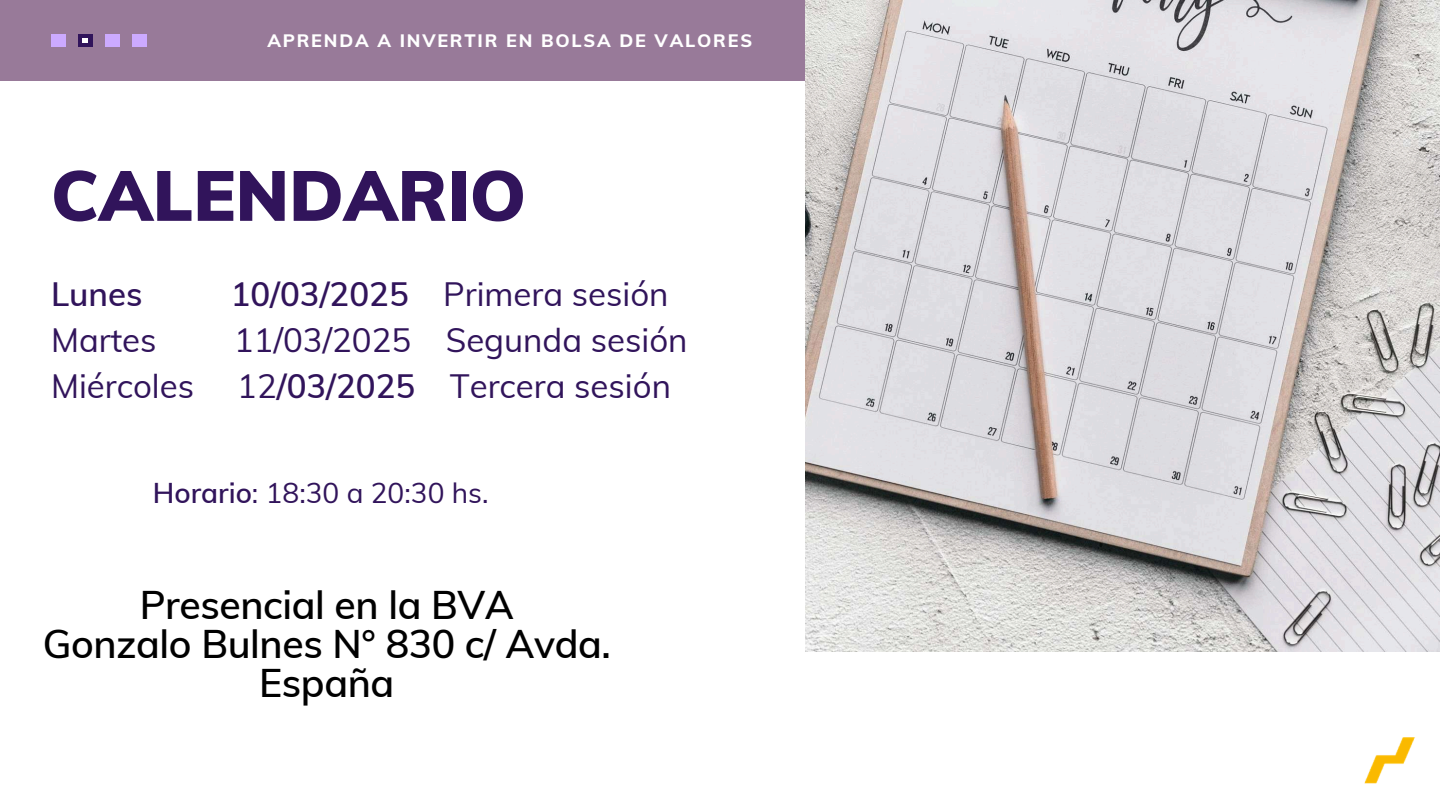
<style>
.page{position:relative;width:1440px;height:810px;background:#fff}
.page>*{position:absolute;margin:0;border:0;box-sizing:border-box;transform-origin:0 0}
.t1{font:900 70px "Muli";color:#31145b}
.t2{font:600 39.1px/39px "Muli";letter-spacing:-.01em;color:#000;text-align:center}
.t3{font:33px "Muli";color:#31145b}
.t4{font:600 33px "Muli";color:#31145b}
.t5{font:28px "Muli";color:#31145b}
.t6{font:800 18px "Muli";letter-spacing:.1em;color:#fff}
.s1{font-weight:600}
</style>
<div class="page">
<div style="left:0;top:0;width:805px;height:81px;background:#987a99"></div>
<div style="left:51px;top:34px;width:14px;height:13px;background:#caf"></div>
<div style="left:78px;top:34px;width:14px;height:13px;background:#31145b"></div>
<div style="left:105px;top:34px;width:15px;height:13px;background:#caf"></div>
<div style="left:133px;top:34px;width:14px;height:13px;background:#caf"></div>
<svg style="left:83px;top:38px;width:5px;height:5px"></svg>
<img style="left:805px;top:0;width:635px;height:652px">
<img style="left:1364px;top:737px;width:51px;height:47px">
<p class="t6" style="left:267px;top:29px;width:486px">APRENDA A INVERTIR EN BOLSA DE VALORES</p>
<h1 class="t1" style="left:51px;top:150px;width:477px">CALENDARIO</h1>
<p class="t4" style="left:51px;top:273px;width:93px">Lunes</p>
<p class="t3" style="left:231px;top:273px;width:439px"><span class="s1">10/03/2025</span> Primera sesión</p>
<p class="t3" style="left:51px;top:319px;width:107px">Martes</p>
<p class="t3" style="left:234px;top:319px;width:455px">11/03/2025 Segunda sesión</p>
<p class="t3" style="left:51px;top:365px;width:145px">Miércoles</p>
<p class="t3" style="left:237px;top:365px;width:435px">12<span class="s1">/03/2025</span> Tercera sesión</p>
<p class="t5" style="left:153px;top:475px;width:337px"><span class="s1">Horario</span>: 18:30 a 20:30 hs.</p>
<p class="t2" style="left:43px;top:585px;width:570px">Presencial en la BVA<br>Gonzalo Bulnes N° 830 c/ Avda.<br>España</p>
</div>
